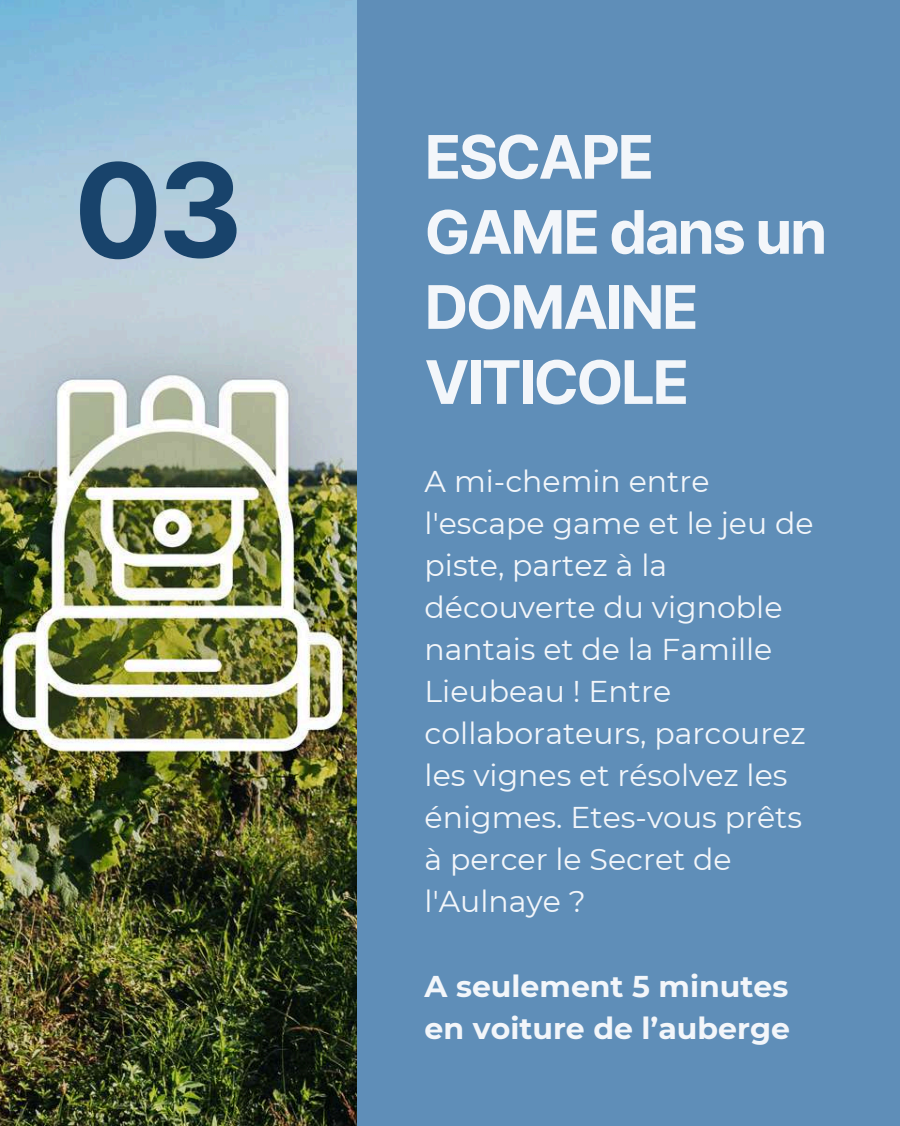
<style>
.page{position:relative;width:900px;height:1126px;background:#fff}
.page>*{position:absolute;margin:0;border:0;box-sizing:border-box;transform-origin:0 0}
.t1{font:700 129.9px "Inter";color:#18436b}
.t2{font:700 60px/75px "Inter";letter-spacing:-.04em;color:#f3f6fa}
.t3{font:30px/42px "Montserrat";color:#f3f6fa}
.t4{font:700 30px/42px "Montserrat";color:#f3f6fa}
</style>
<div class="page">
<div style="left:0;top:0;width:900px;height:1125px;background:#5f8eb8"></div>
<img style="left:0;top:0;width:357px;height:1125px">
<h1 class="t1" style="left:73px;top:132px;width:171px">03</h1>
<h2 class="t2" style="left:425px;top:119px;width:404px">ESCAPE<br>GAME dans un<br>DOMAINE<br>VITICOLE</h2>
<p class="t3" style="left:425px;top:460px;width:390px">A mi-chemin entre l'escape game et le jeu de piste, partez à la découverte du vignoble nantais et de la Famille<br>Lieubeau ! Entre collaborateurs, parcourez les vignes et résolvez les énigmes. Etes-vous prêts à percer le Secret de l'Aulnaye ?</p>
<p class="t4" style="left:425px;top:964px;width:367px">A seulement 5 minutes en voiture de l’auberge</p>
</div>
